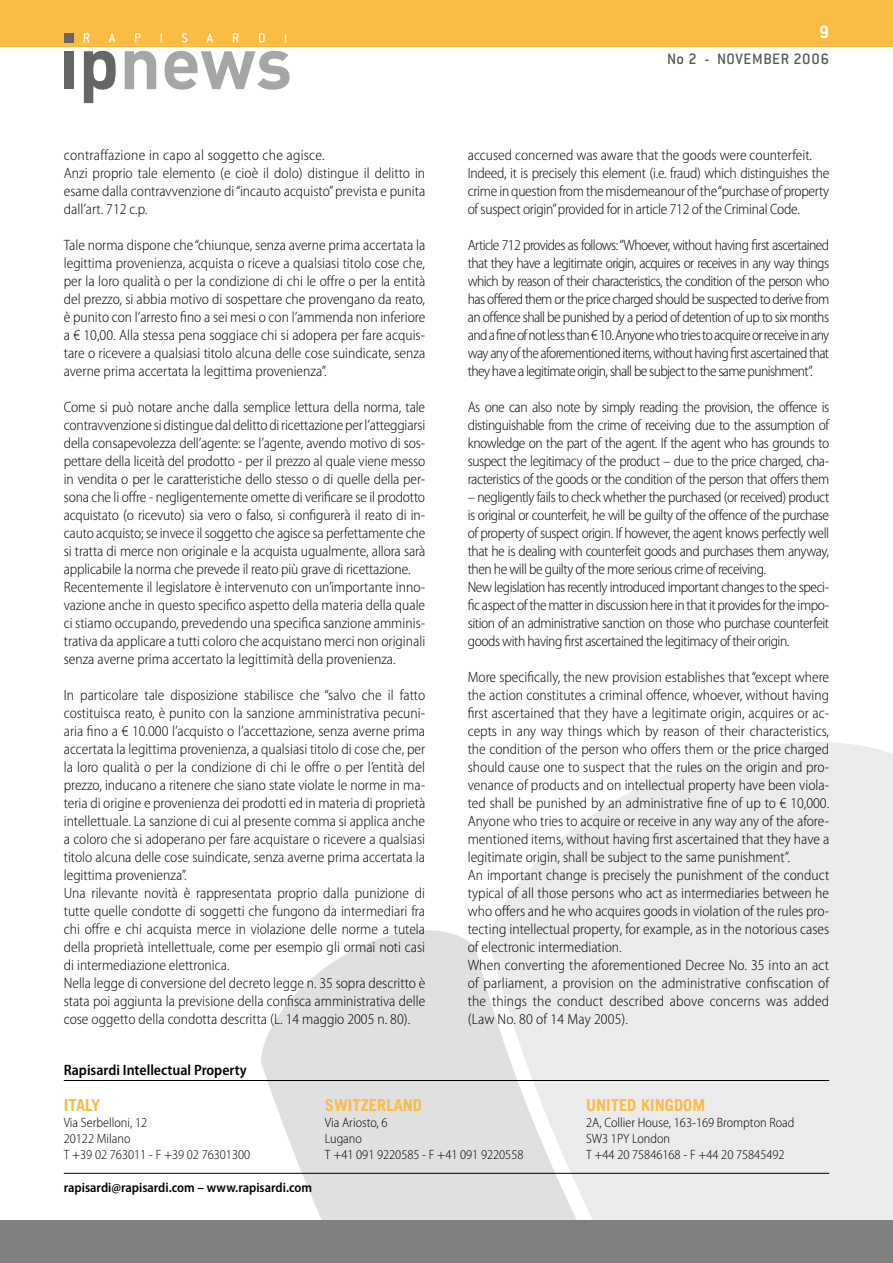
<style>
.page{position:relative;width:893px;height:1263px;background:#fff}
.page>*{position:absolute;margin:0;border:0;box-sizing:border-box;transform-origin:0 0}
.t1{font:700 16.5px "Trade Gothic LT Std";color:#fabc43}
.t2{font:500 16.5px "Conduit ITC";letter-spacing:.04em;color:#58585a}
.t3{font:300 semi-condensed 15px/18px "Myriad Pro";color:#000}
.t4{font:300 semi-condensed 15px/18px "Myriad Pro";letter-spacing:-.03em;color:#000}
.t5{font:300 semi-condensed 15px/18px "Myriad Pro";letter-spacing:-.02em;color:#000}
.t6{font:600 semi-condensed 15px "Myriad Pro";color:#000}
.t7{font:300 semi-condensed 13.5px/16.2px "Myriad Pro";color:#000}
.t8{font:600 semi-condensed 13.5px "Myriad Pro";color:#000}
</style>
<div class="page">
<svg style="left:261px;top:930px;width:228px;height:290px;fill:#e0e0e0"></svg>
<svg style="left:489px;top:742px;width:404px;height:478px;background:#ececec"></svg>
<div style="left:0;top:0;width:893px;height:47px;background:#fabc43"></div>
<div style="left:0;top:1220px;width:893px;height:43px;background:#808080"></div>
<div style="left:64px;top:33px;width:9px;height:10px;background:#666"></div>
<div style="left:64px;top:51px;width:9px;height:38px;background:#666"></div>
<svg style="left:84px;top:51px;width:32px;height:52px"></svg>
<svg style="left:125px;top:51px;width:31px;height:38px"></svg>
<svg style="left:165px;top:51px;width:125px;height:39px"></svg>
<svg style="left:84px;top:33px;width:5px;height:9px"></svg>
<svg style="left:109px;top:33px;width:6px;height:9px"></svg>
<svg style="left:135px;top:33px;width:6px;height:9px"></svg>
<svg style="left:182px;top:33px;width:5px;height:10px"></svg>
<svg style="left:207px;top:33px;width:6px;height:9px"></svg>
<svg style="left:233px;top:33px;width:6px;height:9px"></svg>
<svg style="left:259px;top:33px;width:6px;height:9px"></svg>
<hr style="left:64px;top:1173px;width:765px;height:1px;background:#000">
<hr style="left:64px;top:1080px;width:765px;height:1px;background:#000">
<p class="t3" style="left:64px;top:146px;width:363px">contraffazione in capo al soggetto che agisce.<br>Anzi proprio tale elemento (e cioè il dolo) distingue il delitto in esame dalla contravvenzione di “incauto acquisto” prevista e punita dall’art. 712 c.p.</p>
<p class="t3" style="left:64px;top:236px;width:363px;text-align:justify">Tale norma dispone che “chiunque, senza averne prima accertata la legittima provenienza, acquista o riceve a qualsiasi titolo cose che, per la loro qualità o per la condizione di chi le offre o per la entità del prezzo, si abbia motivo di sospettare che provengano da reato, è punito con l’arresto fino a sei mesi o con l’ammenda non inferiore a € 10,00. Alla stessa pena soggiace chi si adopera per fare acquis&shy;tare o ricevere a qualsiasi titolo alcuna delle cose suindicate, senza averne prima accertata la legittima provenienza”.</p>
<p class="t3" style="left:64px;top:398px;width:363px">Come si può notare anche dalla semplice lettura della norma, tale contravvenzione si distingue dal delitto di ricettazione per l’atteggiarsi della consapevolezza dell’agente: se l’agente, avendo motivo di sos&shy;pettare della liceità del prodotto - per il prezzo al quale viene messo in vendita o per le caratteristiche dello stesso o di quelle della per&shy;sona che li offre - negligentemente omette di verificare se il prodotto acquistato (o ricevuto) sia vero o falso, si configurerà il reato di in&shy;cauto acquisto; se invece il soggetto che agisce sa perfettamente che si tratta di merce non originale e la acquista ugualmente, allora sarà applicabile la norma che prevede il reato più grave di ricettazione.<br>Recentemente il legislatore è intervenuto con un’importante inno&shy;vazione anche in questo specifico aspetto della materia della quale ci stiamo occupando, prevedendo una specifica sanzione amminis&shy;trativa da applicare a tutti coloro che acquistano merci non originali senza averne prima accertato la legittimità della provenienza.</p>
<p class="t3" style="left:64px;top:686px;width:363px">In particolare tale disposizione stabilisce che “salvo che il fatto costituisca reato, è punito con la sanzione amministrativa pecuni&shy;aria fino a € 10.000 l’acquisto o l’accettazione, senza averne prima accertata la legittima provenienza, a qualsiasi titolo di cose che, per la loro qualità o per la condizione di chi le offre o per l’entità del prezzo, inducano a ritenere che siano state violate le norme in ma&shy;teria di origine e provenienza dei prodotti ed in materia di proprietà intellettuale. La sanzione di cui al presente comma si applica anche a coloro che si adoperano per fare acquistare o ricevere a qualsiasi titolo alcuna delle cose suindicate, senza averne prima accertata la legittima provenienza”.<br>Una rilevante novità è rappresentata proprio dalla punizione di tutte quelle condotte di soggetti che fungono da intermediari fra chi offre e chi acquista merce in violazione delle norme a tutela della proprietà intellettuale, come per esempio gli ormai noti casi di intermediazione elettronica.<br>Nella legge di conversione del decreto legge n. 35 sopra descritto è stata poi aggiunta la previsione della confisca amministrativa delle cose oggetto della condotta descritta (L. 14 maggio 2005 n. 80).</p>
<p class="t2" style="left:667px;top:49px;width:164px">NO 2 - NOVEMBER 2006</p>
<p class="t5" style="left:468px;top:146px;width:363px">accused concerned was aware that the goods were counterfeit.<br>Indeed, it is precisely this element (i.e. fraud) which distinguishes the crime in question from the misdemeanour of the “purchase of property of suspect origin” provided for in article 712 of the Criminal Code.</p>
<p class="t3" style="left:468px;top:236px;width:363px;text-align:justify">Article 712 provides as follows: “Whoever, without having first ascertained that they have a legitimate origin, acquires or receives in any way things which by reason of their characteristics, the condition of the person who has offered them or the price charged should be suspected to derive from an offence shall be punished by a period of detention of up to six months and a fine of not less than € 10. Anyone who tries to acquire or receive in any way any of the aforementioned items, without having first ascertained that they have a legitimate origin, shall be subject to the same punishment”.</p>
<p class="t3" style="left:468px;top:398px;width:363px;text-align:justify">As one can also note by simply reading the provision, the offence is distinguishable from the crime of receiving due to the assumption of knowledge on the part of the agent. If the agent who has grounds to suspect the legitimacy of the product – due to the price charged, cha&shy;racteristics of the goods or the condition of the person that offers them</p>
<p class="t4" style="left:468px;top:488px;width:363px">– negligently fails to check whether the purchased (or received) product is original or counterfeit, he will be guilty of the offence of the purchase of property of suspect origin. If however, the agent knows perfectly well that he is dealing with counterfeit goods and purchases them anyway, then he will be guilty of the more serious crime of receiving.<br>New legislation has recently introduced important changes to the speci&shy;fic aspect of the matter in discussion here in that it provides for the impo&shy;sition of an administrative sanction on those who purchase counterfeit goods with having first ascertained the legitimacy of their origin.</p>
<p class="t3" style="left:468px;top:668px;width:363px">More specifically, the new provision establishes that “except where the action constitutes a criminal offence, whoever, without having first ascertained that they have a legitimate origin, acquires or ac&shy;cepts in any way things which by reason of their characteristics, the condition of the person who offers them or the price charged should cause one to suspect that the rules on the origin and pro&shy;venance of products and on intellectual property have been viola&shy;ted shall be punished by an administrative fine of up to € 10,000.<br>Anyone who tries to acquire or receive in any way any of the afore&shy;mentioned items, without having first ascertained that they have a legitimate origin, shall be subject to the same punishment”.<br>An important change is precisely the punishment of the conduct typical of all those persons who act as intermediaries between he who offers and he who acquires goods in violation of the rules pro&shy;tecting intellectual property, for example, as in the notorious cases of electronic intermediation.<br>When converting the aforementioned Decree No. 35 into an act of parliament, a provision on the administrative confiscation of the things the conduct described above concerns was added (Law No. 80 of 14 May 2005).</p>
<p class="t6" style="left:64px;top:1061px;width:184px">Rapisardi Intellectual Property</p>
<p class="t1" style="left:64px;top:1095px;width:38px">ITALY</p>
<p class="t7" style="left:64px;top:1115px;width:188px">Via Serbelloni, 12<br>20122 Milano<br>T +39 02 763011 - F +39 02 76301300</p>
<p class="t8" style="left:64px;top:1180px;width:250px">rapisardi@rapisardi.com – www.rapisardi.com</p>
<p class="t1" style="left:325px;top:1095px;width:99px">SWITZERLAND</p>
<p class="t7" style="left:325px;top:1115px;width:200px">Via Ariosto, 6<br>Lugano<br>T +41 091 9220585 - F +41 091 9220558</p>
<p class="t1" style="left:586px;top:1095px;width:121px">UNITED KINGDOM</p>
<p class="t7" style="left:586px;top:1115px;width:210px">2A, Collier House, 163-169 Brompton Road<br>SW3 1PY London<br>T +44 20 75846168 - F +44 20 75845492</p>
</div>
